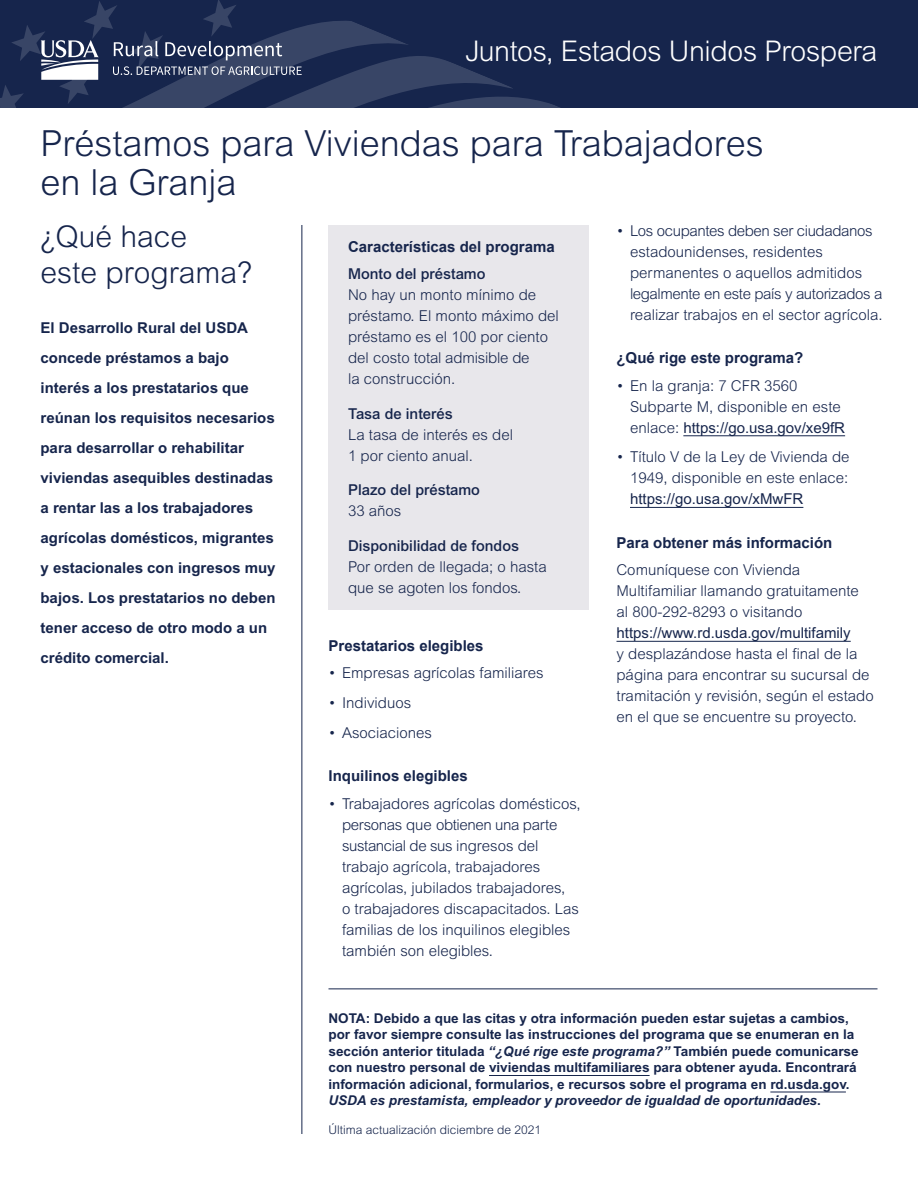
<style>
.page{position:relative;width:918px;height:1188px;background:#fff}
.page>*{position:absolute;margin:0;border:0;box-sizing:border-box;transform-origin:0 0}
.t1{font:300 36px/39px "Arial MT Std";color:#16254c}
.t2{font:300 30px/36px "Arial MT Std";color:#16254c}
.t3{font:300 28.5px "Arial MT Std";letter-spacing:-.015em;color:#fff}
.t4{font:300 15px/21px "Arial MT Std";color:#16254c}
.t5{font:700 15px/30px "Arial MT Std";color:#16254c}
.t6{font:700 15px "Arial";color:#16254c}
.t7{font:500 15px "Arial MT Std";color:#16254c}
.t8{font:700 13.5px/16.5px "Arial MT Std";color:#16254c}
.t9{font:300 12px "Arial MT Std";color:#16254c}
.s1{font-weight:400}
.s2{font-style:italic}
</style>
<div class="page">
<div style="left:0;top:0;width:918px;height:108px;background:#16254c"></div>
<svg style="left:0;top:0;width:560px;height:108px"></svg>
<hr style="left:302px;top:225px;width:1px;height:909px;background:#16254c">
<div style="left:328px;top:225px;width:262px;height:384px;background:#e8e7eb"></div>
<hr style="left:683px;top:436px;width:162px;height:1px;background:#16254c">
<hr style="left:630px;top:507px;width:173px;height:1px;background:#16254c">
<hr style="left:616px;top:641px;width:235px;height:1px;background:#16254c">
<hr style="left:328px;top:988px;width:550px;height:1px;background:#16254c">
<hr style="left:489px;top:1075px;width:161px;height:1px;background:#16254c">
<hr style="left:770px;top:1092px;width:76px;height:1px;background:#16254c">
<p class="t3" style="left:465px;top:35px;width:413px">Juntos, Estados Unidos Prospera</p>
<h1 class="t1" style="left:40px;top:123px;width:725px">Préstamos para Viviendas para Trabajadores en la Granja</h1>
<h2 class="t2" style="left:40px;top:218px;width:213px">¿Qué hace<br>este programa?</h2>
<p class="t5" style="left:40px;top:313px;width:237px">El Desarrollo Rural del USDA concede préstamos a bajo interés a los prestatarios que reúnan los requisitos necesarios para desarrollar o rehabilitar viviendas asequibles destinadas a rentar las a los trabajadores agrícolas domésticos, migrantes y estacionales con ingresos muy bajos. Los prestatarios no deben tener acceso de otro modo a un crédito comercial.</p>
<p class="t4" style="left:630px;top:220px;width:254px;text-indent:-14px">• Los ocupantes deben ser ciudadanos estadounidenses, residentes permanentes o aquellos admitidos legalmente en este país y autorizados a realizar trabajos en el sector agrícola.</p>
<h3 class="t6" style="left:616px;top:348px;width:188px">¿Qué rige este programa?</h3>
<p class="t4" style="left:630px;top:375px;width:217px;text-indent:-14px">• En la granja: 7 CFR 3560<br>Subparte M, disponible en este enlace: <span class="s1">https://go.usa.gov/xe9fR</span></p>
<p class="t4" style="left:630px;top:447px;width:221px;text-align:justify;text-indent:-14px">• Título V de la Ley de Vivienda de 1949, disponible en este enlace: <span class="s1">https://go.usa.gov/xMwFR</span></p>
<h3 class="t6" style="left:616px;top:532px;width:217px">Para obtener más información</h3>
<p class="t4" style="left:616px;top:560px;width:259px">Comuníquese con Vivienda Multifamiliar llamando gratuitamente al 800-292-8293 o visitando <span class="s1">https://www.rd.usda.gov/multifamily<br></span>y desplazándose hasta el final de la página para encontrar su sucursal de tramitación y revisión, según el estado en el que se encuentre su proyecto.</p>
<h3 class="t6" style="left:348px;top:236px;width:208px">Características del programa</h3>
<h4 class="t7" style="left:348px;top:265px;width:139px">Monto del préstamo</h4>
<p class="t4" style="left:348px;top:285px;width:212px">No hay un monto mínimo de préstamo. El monto máximo del préstamo es el 100 por ciento del costo total admisible de<br>la construcción.</p>
<h4 class="t7" style="left:348px;top:405px;width:106px">Tasa de interés</h4>
<p class="t4" style="left:348px;top:424px;width:167px">La tasa de interés es del<br>1 por ciento anual.</p>
<h4 class="t7" style="left:348px;top:481px;width:134px">Plazo del préstamo</h4>
<p class="t4" style="left:348px;top:501px;width:55px">33 años</p>
<h4 class="t7" style="left:348px;top:537px;width:173px">Disponibilidad de fondos</h4>
<p class="t4" style="left:348px;top:556px;width:200px">Por orden de llegada; o hasta que se agoten los fondos.</p>
<h3 class="t6" style="left:328px;top:635px;width:157px">Prestatarios elegibles</h3>
<p class="t4" style="left:328px;top:663px;width:217px">• Empresas agrícolas familiares</p>
<p class="t4" style="left:328px;top:692px;width:84px">• Individuos</p>
<p class="t4" style="left:328px;top:722px;width:105px">• Asociaciones</p>
<h3 class="t6" style="left:328px;top:766px;width:141px">Inquilinos elegibles</h3>
<p class="t4" style="left:342px;top:793px;width:240px;text-indent:-14px">• Trabajadores agrícolas domésticos, personas que obtienen una parte sustancial de sus ingresos del trabajo agrícola, trabajadores agrícolas, jubilados trabajadores,<br>o trabajadores discapacitados. Las familias de los inquilinos elegibles también son elegibles.</p>
<p class="t8" style="left:328px;top:1010px;width:532px">NOTA: Debido a que las citas y otra información pueden estar sujetas a cambios, por favor siempre consulte las instrucciones del programa que se enumeran en la sección anterior titulada <span class="s2">“¿Qué rige este programa?”</span> También puede comunicarse con nuestro personal de viviendas multifamiliares para obtener ayuda. Encontrará información adicional, formularios, e recursos sobre el programa en rd.usda.gov.<br><span class="s2">USDA es prestamista, empleador y proveedor de igualdad de oportunidades</span>.</p>
<p class="t9" style="left:328px;top:1123px;width:214px">Última actualización diciembre de 2021</p>
</div>
